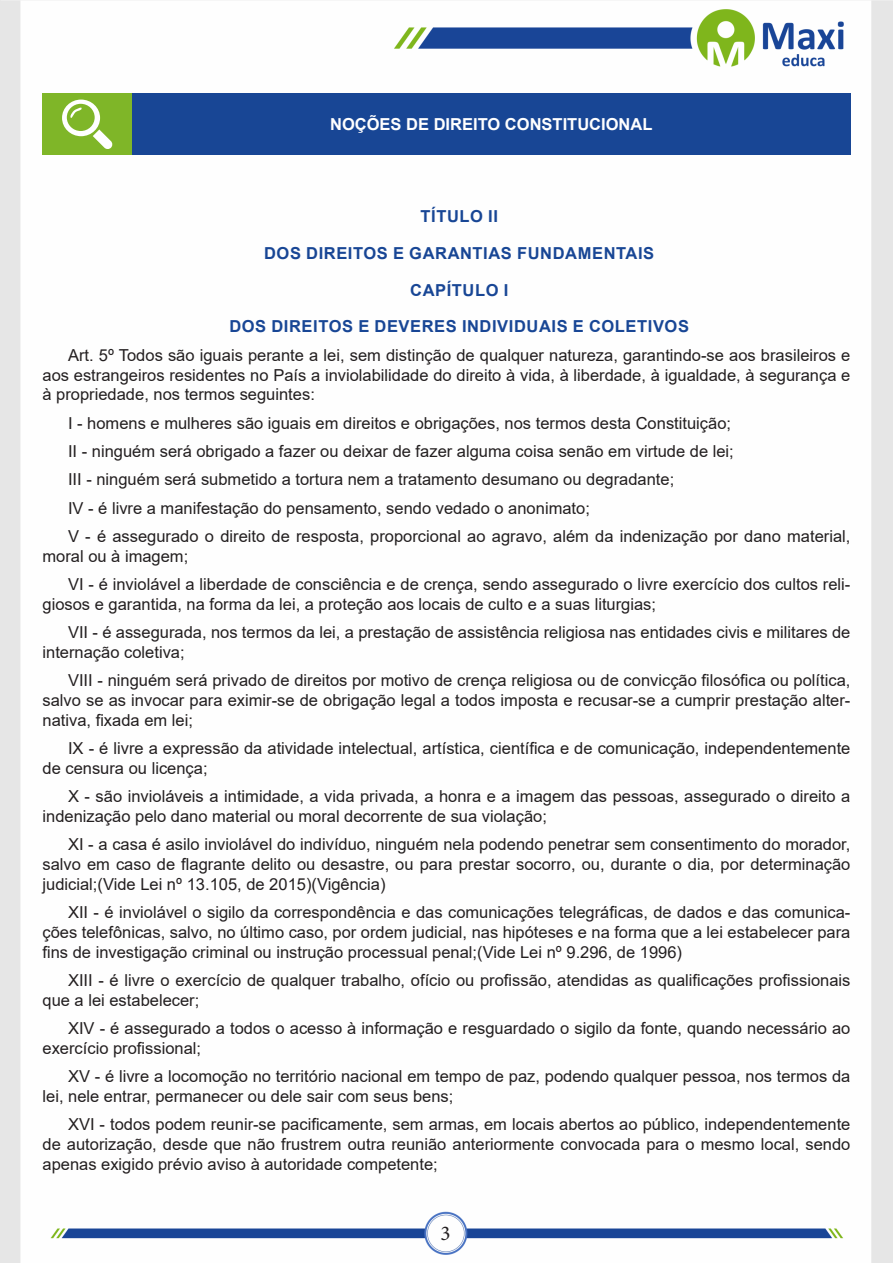
<style>
.page{position:relative;width:893px;height:1263px;background:#fff}
.page>*{position:absolute;margin:0;border:0;box-sizing:border-box;transform-origin:0 0}
.t1{font:21px "Minion Pro";color:#231f20}
.TEXTO_BASE{font:16.5px/19.8px "Arial";color:#231f20}
.TITULO_DE_LEI{font:700 16.5px "Arial";letter-spacing:.035em;color:#184695}
.Titulo_de_Caixa{font:700 16.5px "Arial";color:#fff}
</style>
<div class="page">
<img style="left:0;top:0;width:893px;height:1263px">
<div style="left:43px;top:94px;width:89px;height:61px;background:#7fb628"></div>
<div style="left:132px;top:94px;width:718px;height:61px;background:#184695"></div>
<svg style="left:62px;top:100px;width:51px;height:49px"></svg>
<p class="Titulo_de_Caixa" style="left:330px;top:113px;width:324px">NOÇÕES DE DIREITO CONSTITUCIONAL</p>
<p class="TITULO_DE_LEI" style="left:421px;top:205px;width:79px">TÍTULO II</p>
<p class="TITULO_DE_LEI" style="left:264px;top:241px;width:392px">DOS DIREITOS E GARANTIAS FUNDAMENTAIS</p>
<p class="TITULO_DE_LEI" style="left:410px;top:278px;width:100px">CAPÍTULO I</p>
<p class="TITULO_DE_LEI" style="left:229px;top:315px;width:461px">DOS DIREITOS E DEVERES INDIVIDUAIS E COLETIVOS</p>
<p class="TEXTO_BASE" style="left:43px;top:345px;width:809px;text-align:justify;text-indent:26px">Art. 5º Todos são iguais perante a lei, sem distinção de qualquer natureza, garantindo-se aos brasileiros e aos estrangeiros residentes no País a inviolabilidade do direito à vida, à liberdade, à igualdade, à segurança e à propriedade, nos termos seguintes:</p>
<p class="TEXTO_BASE" style="left:68px;top:413px;width:665px">I - homens e mulheres são iguais em direitos e obrigações, nos termos desta Constituição;</p>
<p class="TEXTO_BASE" style="left:68px;top:441px;width:667px">II - ninguém será obrigado a fazer ou deixar de fazer alguma coisa senão em virtude de lei;</p>
<p class="TEXTO_BASE" style="left:68px;top:469px;width:608px">III - ninguém será submetido a tortura nem a tratamento desumano ou degradante;</p>
<p class="TEXTO_BASE" style="left:68px;top:498px;width:523px">IV - é livre a manifestação do pensamento, sendo vedado o anonimato;</p>
<p class="TEXTO_BASE" style="left:43px;top:526px;width:809px;text-indent:26px">V - é assegurado o direito de resposta, proporcional ao agravo, além da indenização por dano material, moral ou à imagem;</p>
<p class="TEXTO_BASE" style="left:43px;top:574px;width:809px;text-indent:26px">VI - é inviolável a liberdade de consciência e de crença, sendo assegurado o livre exercício dos cultos reli&shy;giosos e garantida, na forma da lei, a proteção aos locais de culto e a suas liturgias;</p>
<p class="TEXTO_BASE" style="left:43px;top:622px;width:809px;text-indent:26px">VII - é assegurada, nos termos da lei, a prestação de assistência religiosa nas entidades civis e militares de internação coletiva;</p>
<p class="TEXTO_BASE" style="left:43px;top:670px;width:809px;text-align:justify;text-indent:26px">VIII - ninguém será privado de direitos por motivo de crença religiosa ou de convicção filosófica ou política, salvo se as invocar para eximir-se de obrigação legal a todos imposta e recusar-se a cumprir prestação alter&shy;nativa, fixada em lei;</p>
<p class="TEXTO_BASE" style="left:43px;top:738px;width:809px;text-indent:26px">IX - é livre a expressão da atividade intelectual, artística, científica e de comunicação, independentemente de censura ou licença;</p>
<p class="TEXTO_BASE" style="left:43px;top:786px;width:809px;text-indent:26px">X - são invioláveis a intimidade, a vida privada, a honra e a imagem das pessoas, assegurado o direito a indenização pelo dano material ou moral decorrente de sua violação;</p>
<p class="TEXTO_BASE" style="left:43px;top:834px;width:809px;text-align:justify;text-indent:26px">XI - a casa é asilo inviolável do indivíduo, ninguém nela podendo penetrar sem consentimento do morador, salvo em caso de flagrante delito ou desastre, ou para prestar socorro, ou, durante o dia, por determinação judicial;(Vide Lei nº 13.105, de 2015)(Vigência)</p>
<p class="TEXTO_BASE" style="left:43px;top:902px;width:809px;text-align:justify;text-indent:26px">XII - é inviolável o sigilo da correspondência e das comunicações telegráficas, de dados e das comunica&shy;ções telefônicas, salvo, no último caso, por ordem judicial, nas hipóteses e na forma que a lei estabelecer para fins de investigação criminal ou instrução processual penal;(Vide Lei nº 9.296, de 1996)</p>
<p class="TEXTO_BASE" style="left:43px;top:970px;width:809px;text-indent:26px">XIII - é livre o exercício de qualquer trabalho, ofício ou profissão, atendidas as qualificações profissionais que a lei estabelecer;</p>
<p class="TEXTO_BASE" style="left:43px;top:1018px;width:809px;text-indent:26px">XIV - é assegurado a todos o acesso à informação e resguardado o sigilo da fonte, quando necessário ao exercício profissional;</p>
<p class="TEXTO_BASE" style="left:43px;top:1066px;width:809px;text-indent:26px">XV - é livre a locomoção no território nacional em tempo de paz, podendo qualquer pessoa, nos termos da lei, nele entrar, permanecer ou dele sair com seus bens;</p>
<p class="TEXTO_BASE" style="left:43px;top:1115px;width:809px;text-align:justify;text-indent:26px">XVI - todos podem reunir-se pacificamente, sem armas, em locais abertos ao público, independentemente de autorização, desde que não frustrem outra reunião anteriormente convocada para o mesmo local, sendo apenas exigido prévio aviso à autoridade competente;</p>
<p class="t1" style="left:440px;top:1219px;width:12px">3</p>
</div>
